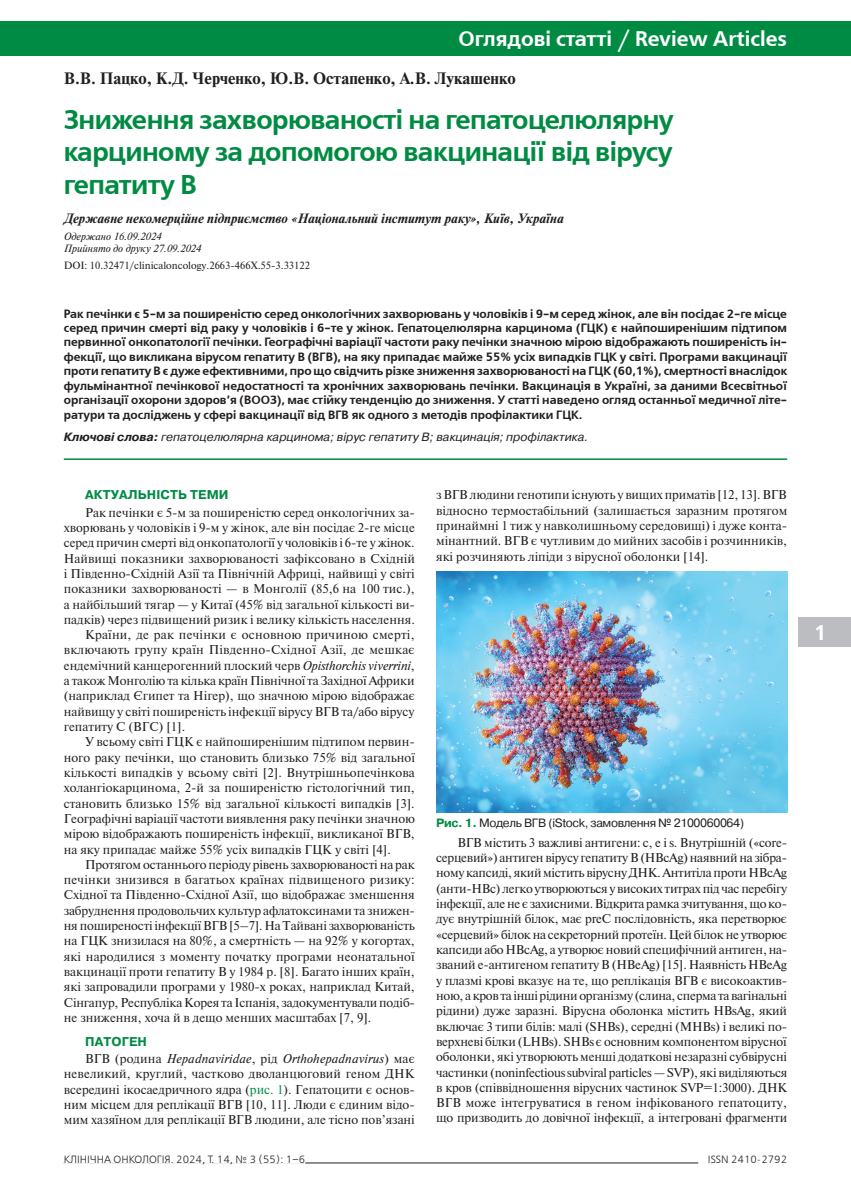
<style>
.page{position:relative;width:851px;height:1204px;background:#fff}
.page>*{position:absolute;margin:0;border:0;box-sizing:border-box;transform-origin:0 0}
.Статья_1{font:700 27px/32.4px "Free Set C";letter-spacing:-.02em;color:#008b43;text-align:justify}
.Рубрика_2{font:700 21px "Free Set C";color:#fff}
.Страница{font:700 21px "Free Set C";color:#fff}
.Авторы{font:700 16.5px "Newton";color:#231f20}
.Организация{font:italic 700 13.5px "Newton";color:#231f20}
.Текст{font:12.75px/15.3px "Newton";color:#231f20;text-align:justify}
.Заголовок{font:700 12.75px "Pragmatica";letter-spacing:.01em;color:#008b43}
.Введение_1{font:700 12px/14.4px "Free Set C";color:#231f20;text-align:justify}
.Ключевые_слова_1{font:italic 12px "Pragmatica";color:#231f20}
.Рисунок{font:12px "Pragmatica";letter-spacing:-.03em;color:#231f20}
.Колонтитул_1{font:10.5px "Free Set C";color:#231f20}
.DOI{font:10.5px "Newton";color:#231f20}
.Одержано{font:italic 10.5px "Newton";color:#231f20}
.s1{font-weight:700}
.s2{font-style:italic}
.s3{color:#008b43}
.s4{font-weight:700;color:#008b43}
</style>
<div class="page">
<div style="left:0;top:21px;width:850px;height:34px;background:#008b43"></div>
<div style="left:819px;top:617px;width:31px;height:29px;background:#bcbdc0"></div>
<div style="left:797px;top:617px;width:45px;height:29px;background:#bcbdc0"></div>
<hr style="left:64px;top:1162px;width:634px;height:1px;background:#231f20">
<div style="left:64px;top:1154px;width:241px;height:9px;background:#fff"></div>
<hr style="left:64px;top:458px;width:723px;height:2px;background:#008b43">
<img style="left:436px;top:571px;width:351px;height:241px">
<p class="Рубрика_2" style="left:458px;top:27px;width:330px">Оглядові статті / Review Articles</p>
<p class="Авторы" style="left:64px;top:68px;width:453px">В.В. Пацко, К.Д. Черченко, Ю.В. Остапенко, А.В. Лукашенко</p>
<p class="Статья_1" style="left:64px;top:104px;width:611px">Зниження захворюваності на гепатоцелюлярну карциному за допомогою вакцинації від вірусу гепатиту B</p>
<p class="Организация" style="left:64px;top:210px;width:501px">Державне некомерційне підприємство «Національний інститут раку», Київ, Україна</p>
<p class="Одержано" style="left:64px;top:229px;width:99px">Одержано 16.09.2024</p>
<p class="Одержано" style="left:64px;top:242px;width:139px">Прийнято до друку 27.09.2024</p>
<p class="DOI" style="left:64px;top:258px;width:247px">DOI: 10.32471/clinicaloncology.2663-466X.55-3.33122</p>
<p class="Введение_1" style="left:64px;top:306px;width:725px">Рак печінки є 5-м за поширеністю серед онкологічних захворювань у чоловіків і 9-м серед жінок, але він посідає 2-ге місце серед причин смерті від раку у чоловіків і 6-те у жінок. Гепатоцелюлярна карцинома (ГЦК) є найпоширенішим підтипом первинної онкопатології печінки. Географічні варіації частоти раку печінки значною мірою відображають поширеність ін&shy;фекції, що викликана вірусом гепатиту В (ВГB), на яку припадає майже 55% усіх випадків ГЦК у світі. Програми вакцинації проти гепатиту В є дуже ефективними, про що свідчить різке зниження захворюваності на ГЦК (60,1%), смертності внаслідок фульмінантної печінкової недостатності та хронічних захворювань печінки. Вакцинація в Україні, за даними Всесвітньої організації охорони здоров’я (ВООЗ), має стійку тенденцію до зниження. У статті наведено огляд останньої медичної літе&shy;ратури та досліджень у сфері вакцинації від ВГB як одного з методів профілактики ГЦК.</p>
<p class="Ключевые_слова_1" style="left:64px;top:430px;width:526px"><span class="s1">Ключові слова:</span> гепатоцелюлярна карцинома; вірус гепатиту B; вакцинація; профілактика.</p>
<p class="Заголовок" style="left:85px;top:486px;width:145px">АКТУАЛЬНІСТЬ ТЕМИ</p>
<p class="Текст" style="left:64px;top:504px;width:353px;text-indent:21px">Рак печінки є 5-м за поширеністю серед онкологічних за&shy;хворювань у чоловіків і 9-м у жінок, але він посідає 2-ге місце серед причин смерті від онкопатології у чоловіків і 6-те у жінок.<br>Найвищі показники захворюваності зафіксовано в Східній і Південно-Східній Азії та Північній Африці, найвищі у світі показники захворюваності — в Монголії (85,6 на 100 тис.), а найбільший тягар — у Китаї (45% від загальної кількості ви&shy;падків) через підвищений ризик і велику кількість населення.</p>
<p class="Текст" style="left:64px;top:626px;width:352px;text-indent:21px">Країни, де рак печінки є основною причиною смерті, включають групу країн Південно-Східної Азії, де мешкає ендемічний канцерогенний плоский черв <span class="s2">Opisthorchis viverrini</span>, а також Монголію та кілька країн Північної та Західної Африки (наприклад Єгипет та Нігер), що значною мірою відображає найвищу у світі поширеність інфекції вірусу ВГВ та/або вірусу гепатиту С (ВГС) [1].</p>
<p class="Текст" style="left:64px;top:733px;width:352px;text-indent:21px">У всьому світі ГЦК є найпоширенішим підтипом первин&shy;ного раку печінки, що становить близько 75% від загальної кількості випадків у всьому світі [2]. Внутрішньопечінкова холангіокарцинома, 2-й за поширеністю гістологічний тип, становить близько 15% від загальної кількості випадків [3].<br>Географічні варіації частоти виявлення раку печінки значною мірою відображають поширеність інфекції, викликаної ВГВ, на яку припадає майже 55% усіх випадків ГЦК у світі [4].</p>
<p class="Текст" style="left:64px;top:856px;width:352px;text-align:left;text-indent:21px">Протягом останнього періоду рівень захворюваності на рак печінки знизився в багатьох країнах підвищеного ризику:<br>Східної та Південно-Східної Азії, що відображає зменшення забруднення продовольчих культур афлатоксинами та знижен&shy;ня поширеності інфекції ВГВ [5–7]. На Тайвані захворюваність на ГЦК знизилася на 80%, а смертність — на 92% у когортах, які народилися з моменту початку програми неонатальної вакцинації проти гепатиту В у 1984 р. [8]. Багато інших країн, які запровадили програми у 1980-х роках, наприклад Китай, Сінгапур, Республіка Корея та Іспанія, задокументували подіб&shy;не зниження, хоча й в дещо менших масштабах [7, 9].</p>
<p class="Заголовок" style="left:85px;top:1032px;width:63px">ПАТОГЕН</p>
<p class="Текст" style="left:64px;top:1050px;width:352px;text-align:left;text-indent:21px">ВГВ (родина <span class="s2">Hepadnaviridae</span>, рід <span class="s2">Orthohepadnavirus</span>) має невеликий, круглий, частково дволанцюговий геном ДНК всередині ікосаедричного ядра (<span class="s3">рис. 1</span>). Гепатоцити є основ&shy;ним місцем для реплікації ВГВ [10, 11]. Люди є єдиним відо&shy;мим хазяїном для реплікації ВГВ людини, але тісно пов’язані</p>
<p class="Текст" style="left:436px;top:487px;width:352px">з ВГВ людини генотипи існують у вищих приматів [12, 13]. ВГВ відносно термостабільний (залишається заразним протягом принаймні 1 тиж у навколишньому середовищі) і дуже конта&shy;мінантний. ВГВ є чутливим до мийних засобів і розчинників, які розчиняють ліпіди з вірусної оболонки [14].</p>
<p class="Рисунок" style="left:436px;top:815px;width:309px"><span class="s4">Рис. 1.</span> Модель ВГB (iStock, замовлення № 2100060064)</p>
<p class="Текст" style="left:436px;top:834px;width:352px;text-indent:21px">ВГВ містить 3 важливі антигени: c, e і s. Внутрішній («core&shy;серцевий») антиген вірусу гепатиту В (HBcAg) наявний на зібра&shy;ному капсиді, який містить вірусну ДНК. Антитіла проти HBcAg (анти-HBc) легко утворюються у високих титрах під час перебігу інфекції, але не є захисними. Відкрита рамка зчитування, що ко&shy;дує внутрішній білок, має preC послідовність, яка перетворює «серцевий» білок на секреторний протеїн. Цей білок не утворює капсиди або HBcAg, а утворює новий специфічний антиген, на&shy;званий e-антигеном гепатиту B (HBeAg) [15]. Наявність HBeAg у плазмі крові вказує на те, що реплікація ВГВ є високоактив&shy;ною, акров та інші рідини організму (слина, сперма та вагінальні рідини) дуже заразні. Вірусна оболонка містить HBsAg, який включає 3 типи білів: малі (SHBs), середні (MHBs) і великі по&shy;верхневі білки (LHBs). SHBs є основним компонентом вірусної оболонки, які утворюють менші додаткові незаразні субвірусні частинки (noninfectious subviral particles — SVP), які виділяються в кров (співвідношення вірусних частинок SVP=1:3000). ДНК ВГВ може інтегруватися в геном інфікованого гепатоциту, що призводить до довічної інфекції, а інтегровані фрагменти</p>
<p class="Колонтитул_1" style="left:64px;top:1153px;width:243px">КЛІНІЧНА ОНКОЛОГІЯ. 2024, Т. 14, № 3 (55): 1–6</p>
<p class="Колонтитул_1" style="left:707px;top:1153px;width:81px">ISSN 2410-2792</p>
<p class="Страница" style="left:813px;top:620px;width:14px">1</p>
</div>
